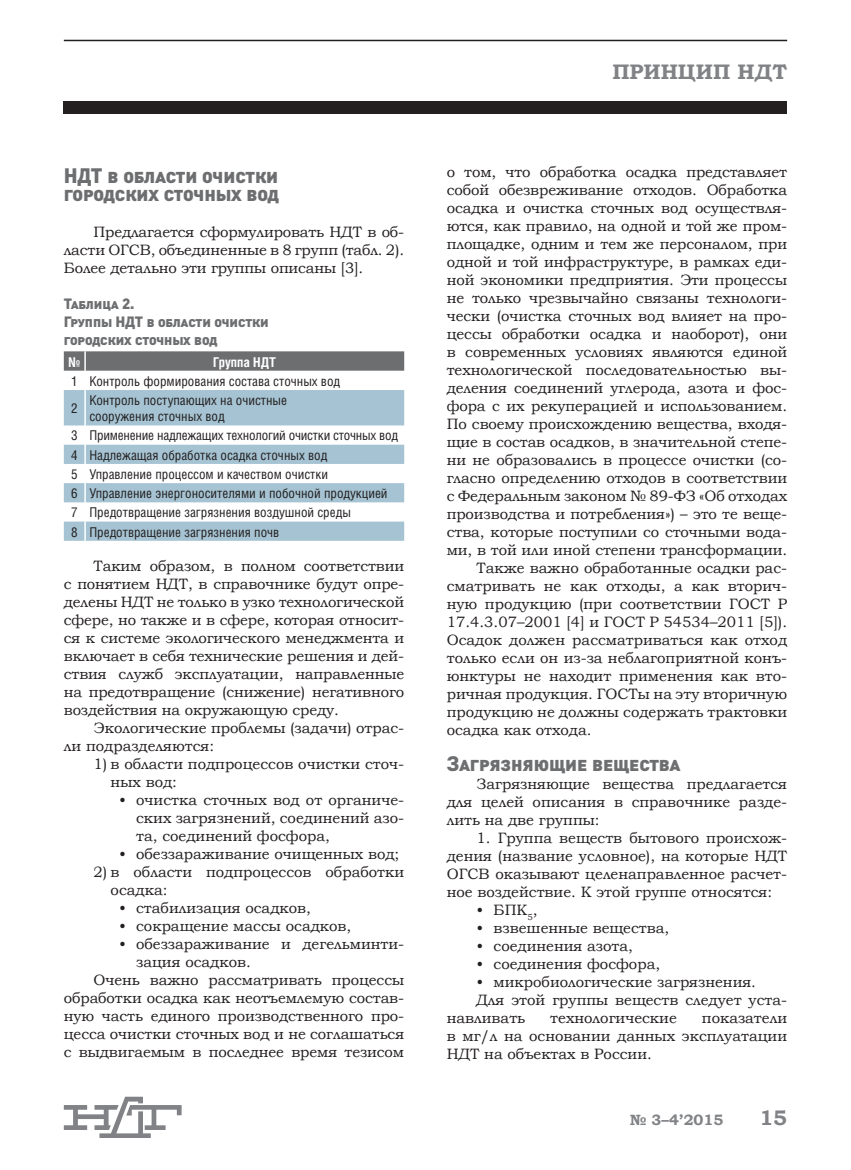
<style>
.page{position:relative;width:851px;height:1170px;background:#fff}
.page>*{position:absolute;margin:0;border:0;box-sizing:border-box;transform-origin:0 0}
.t1{font:21px/18px "Izvest Sans Headline";color:#6d6e70}
.t2{font:700 21px "Bookman Old Style";color:#808285}
.t3{font:15px/18px "Bookman Old Style";letter-spacing:-.005em;color:#231f20;text-align:justify}
.t4{font:15px/18px "Izvest Sans Headline";color:#6d6e70}
.t5{font:700 15px "Bookman Old Style";color:#808285}
.t6{font:13.5px/19.2px "Helios Cond C";color:#231f20}
.t7{font:700 13.5px "Helios Cond C";color:#fff}
</style>
<div class="page">
<svg style="left:64px;top:1096px;width:117px;height:41px"></svg>
<hr style="left:64px;top:40px;width:723px;height:1px;background:#231f20">
<div style="left:64px;top:101px;width:723px;height:13px;background:#231f20"></div>
<svg style="left:64px;top:390px;width:340px;height:150px;fill:#a5c3d2"></svg>
<svg style="left:64px;top:351px;width:340px;height:20px;background:#727375"></svg>
<hr style="left:84px;top:390px;width:2px;height:35px;background:#fff">
<svg style="left:84px;top:425px;width:2px;height:19px"></svg>
<hr style="left:84px;top:444px;width:2px;height:20px;background:#fff">
<svg style="left:84px;top:464px;width:2px;height:76px"></svg>
<h1 class="t1" style="left:64px;top:167px;width:216px">НДТ в области очистки городских сточных вод</h1>
<p class="t3" style="left:64px;top:223px;width:342px;text-indent:30px">Предлагается сформулировать НДТ в об&shy;ласти ОГСВ, объединенные в 8 групп (табл. 2).<br>Более детально эти группы описаны [3].</p>
<p class="t4" style="left:64px;top:295px;width:206px">Таблица 2.<br>Группы НДТ в области очистки городских сточных вод</p>
<p class="t7" style="left:69px;top:356px;width:13px">№</p>
<p class="t7" style="left:213px;top:356px;width:64px">Группа НДТ</p>
<p class="t6" style="left:71px;top:369px;width:270px;line-height:27.3px">1 Контроль формирования состава сточных вод<br>2</p>
<p class="t6" style="left:89px;top:393px;width:199px;line-height:16.2px">Контроль поступающих на очистные сооружения сточных вод</p>
<p class="t6" style="left:71px;top:427px;width:328px">3 Применение надлежащих технологий очистки сточных вод 4 Надлежащая обработка осадка сточных вод<br>5 Управление процессом и качеством очистки<br>6 Управление энергоносителями и побочной продукцией<br>7 Предотвращение загрязнения воздушной среды<br>8 Предотвращение загрязнения почв</p>
<p class="t3" style="left:64px;top:556px;width:342px;text-indent:30px">Таким образом, в полном соответствии с понятием НДТ, в справочнике будут опре&shy;делены НДТ не только в узко технологической сфере, но также и в сфере, которая относит&shy;ся к системе экологического менеджмента и включает в себя технические решения и дей&shy;ствия служб эксплуатации, направленные на предотвращение (снижение) негативного воздействия на окружающую среду.</p>
<p class="t3" style="left:64px;top:718px;width:342px;text-indent:30px">Экологические проблемы (задачи) отрас&shy;ли подразделяются:</p>
<p class="t3" style="left:111px;top:754px;width:295px;text-indent:-17px">1) в области подпроцессов очистки сточ&shy;ных вод:</p>
<p class="t3" style="left:136px;top:790px;width:269px;text-indent:-17px">• очистка сточных вод от органиче&shy;ских загрязнений, соединений азо&shy;та, соединений фосфора,</p>
<p class="t3" style="left:119px;top:844px;width:282px">• обеззараживание очищенных вод;</p>
<p class="t3" style="left:111px;top:862px;width:295px;text-indent:-17px">2) в области подпроцессов обработки осадка:</p>
<p class="t3" style="left:119px;top:898px;width:193px">• стабилизация осадков,</p>
<p class="t3" style="left:119px;top:916px;width:234px">• сокращение массы осадков,</p>
<p class="t3" style="left:119px;top:934px;width:286px">• обеззараживание и дегельминти-</p>
<p class="t3" style="left:136px;top:952px;width:116px">зация осадков.</p>
<p class="t3" style="left:94px;top:970px;width:312px">Очень важно рассматривать процессы</p>
<p class="t3" style="left:64px;top:988px;width:342px">обработки осадка как неотъемлемую состав-</p>
<p class="t3" style="left:64px;top:1006px;width:342px">ную часть единого производственного про-</p>
<p class="t3" style="left:64px;top:1024px;width:342px">цесса очистки сточных вод и не соглашаться</p>
<p class="t3" style="left:64px;top:1042px;width:342px">с выдвигаемым в последнее время тезисом</p>
<h1 class="t2" style="left:612px;top:59px;width:176px">ПРИНЦИП НДТ</h1>
<p class="t3" style="left:446px;top:162px;width:342px">о том, что обработка осадка представляет</p>
<p class="t3" style="left:446px;top:180px;width:342px">собой обезвреживание отходов. Обработка</p>
<p class="t3" style="left:446px;top:198px;width:342px">осадка и очистка сточных вод осуществля-</p>
<p class="t3" style="left:446px;top:216px;width:342px">ются, как правило, на одной и той же пром-</p>
<p class="t3" style="left:446px;top:234px;width:342px">площадке, одним и тем же персоналом, при</p>
<p class="t3" style="left:446px;top:252px;width:342px">одной и той инфраструктуре, в рамках еди-</p>
<p class="t3" style="left:446px;top:270px;width:342px">ной экономики предприятия. Эти процессы</p>
<p class="t3" style="left:446px;top:288px;width:342px">не только чрезвычайно связаны технологи-</p>
<p class="t3" style="left:446px;top:306px;width:342px">чески (очистка сточных вод влияет на про-</p>
<p class="t3" style="left:446px;top:324px;width:342px">цессы обработки осадка и наоборот), они</p>
<p class="t3" style="left:446px;top:342px;width:342px">в современных условиях являются единой</p>
<p class="t3" style="left:446px;top:360px;width:342px">технологической последовательностью вы-</p>
<p class="t3" style="left:446px;top:378px;width:342px">деления соединений углерода, азота и фос-</p>
<p class="t3" style="left:446px;top:396px;width:342px">фора с их рекуперацией и использованием.</p>
<p class="t3" style="left:446px;top:414px;width:342px">По своему происхождению вещества, входя-</p>
<p class="t3" style="left:446px;top:432px;width:342px">щие в состав осадков, в значительной степе-</p>
<p class="t3" style="left:446px;top:450px;width:342px">ни не образовались в процессе очистки (со-</p>
<p class="t3" style="left:446px;top:468px;width:342px">гласно определению отходов в соответствии</p>
<p class="t3" style="left:446px;top:486px;width:342px">с Федеральным законом № 89-ФЗ «Об отходах</p>
<p class="t3" style="left:446px;top:504px;width:342px">производства и потребления») – это те веще-</p>
<p class="t3" style="left:446px;top:522px;width:342px">ства, которые поступили со сточными вода-</p>
<p class="t3" style="left:446px;top:540px;width:342px">ми, в той или иной степени трансформации.</p>
<p class="t3" style="left:476px;top:558px;width:312px">Также важно обработанные осадки рас-</p>
<p class="t3" style="left:446px;top:576px;width:342px">сматривать не как отходы, а как вторич-</p>
<p class="t3" style="left:446px;top:594px;width:342px">ную продукцию (при соответствии ГОСТ Р</p>
<p class="t3" style="left:446px;top:612px;width:342px">17.4.3.07–2001 [4] и ГОСТ Р 54534–2011 [5]).</p>
<p class="t3" style="left:446px;top:630px;width:342px">Осадок должен рассматриваться как отход</p>
<p class="t3" style="left:446px;top:648px;width:342px">только если он из-за неблагоприятной конъ-</p>
<p class="t3" style="left:446px;top:666px;width:342px">юнктуры не находит применения как вто-</p>
<p class="t3" style="left:446px;top:684px;width:342px">ричная продукция. ГОСТы на эту вторичную</p>
<p class="t3" style="left:446px;top:702px;width:342px">продукцию не должны содержать трактовки</p>
<p class="t3" style="left:446px;top:720px;width:146px">осадка как отхода.</p>
<h1 class="t1" style="left:446px;top:754px;width:235px">Загрязняющие вещества</h1>
<p class="t3" style="left:446px;top:774px;width:342px;text-indent:30px">Загрязняющие вещества предлагается для целей описания в справочнике разде&shy;лить на две группы:</p>
<p class="t3" style="left:446px;top:828px;width:342px;text-indent:30px">1. Группа веществ бытового происхож&shy;дения (название условное), на которые НДТ ОГСВ оказывают целенаправленное расчет&shy;ное воздействие. К этой группе относятся:</p>
<p class="t3" style="left:476px;top:900px;width:62px">• БПК<sub>5</sub>,</p>
<p class="t3" style="left:476px;top:918px;width:194px">• взвешенные вещества,</p>
<p class="t3" style="left:476px;top:936px;width:158px">• соединения азота,</p>
<p class="t3" style="left:476px;top:954px;width:185px">• соединения фосфора,</p>
<p class="t3" style="left:476px;top:972px;width:281px">• микробиологические загрязнения.</p>
<p class="t3" style="left:476px;top:990px;width:312px">Для этой группы веществ следует уста-</p>
<p class="t3" style="left:446px;top:1008px;width:80px">навливать</p>
<p class="t3" style="left:550px;top:1008px;width:128px">технологические</p>
<p class="t3" style="left:446px;top:1008px;width:342px;text-indent:255px">показатели в мг/л на основании данных эксплуатации НДТ на объектах в России.</p>
<p class="t5" style="left:629px;top:1110px;width:95px">№ 3–4’2015</p>
<h1 class="t2" style="left:759px;top:1105px;width:29px">15</h1>
</div>
